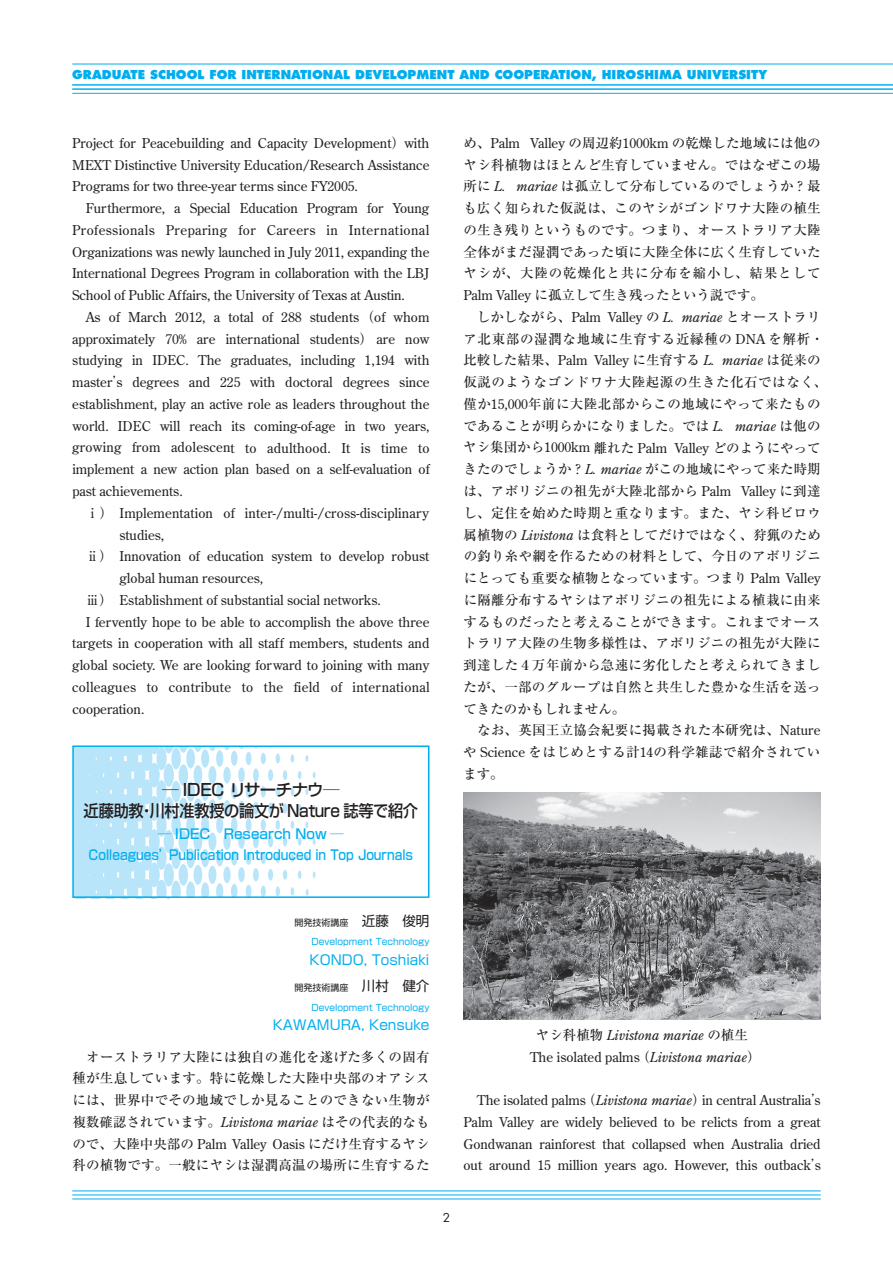
<style>
.page{position:relative;width:893px;height:1263px;background:#fff}
.page>*{position:absolute;margin:0;border:0;box-sizing:border-box;transform-origin:0 0}
.t1{font:500 16.5px/21px "Shin Go Pro";letter-spacing:-.025em;color:#231f20;text-align:center}
.t2{font:13.5px/21.8px "Century Old Style Std";color:#231f20;text-align:justify}
.t3{font:500 13.5px/21.8px "Ryumin Pro";letter-spacing:.02em;color:#231f20;text-align:justify}
.t4{font:500 13.5px/21px "Shin Go Pro";color:#00aeef;text-align:center}
.t5{font:italic 13.5px/21.8px "Century Old Style Std";color:#231f20;text-align:center}
.t6{font:13.5px "Century Old Style Std";letter-spacing:.02em;color:#231f20}
.t7{font:13.5px "Shin Go Pro";color:#00aeef}
.t8{font:800 12px "Futura";color:#00aeef}
.t9{font:12px "Futura";color:#231f20}
.t10{font:9px/19.5px "Shin Go Pro";color:#00aeef;text-align:right}
.s1{font-family:"Ryumin Pro";font-weight:500}
.s2{font-family:"Century Old Style Std";font-weight:400}
.s3{font-family:"Century Old Style Std";font-weight:400;font-style:italic}
.s4{color:#231f20}
.s5{font-size:13.5px;color:#231f20}
.s6{font-family:"Ryumin Pro";font-weight:500;font-style:normal}
.s7{font-style:normal}
.s8{font-style:italic}
</style>
<div class="page">
<hr style="left:72px;top:1199px;width:749px;height:1px;background:#00aeef">
<hr style="left:72px;top:1195px;width:749px;height:1px;background:#00aeef">
<hr style="left:72px;top:1191px;width:749px;height:1px;background:#00aeef">
<hr style="left:72px;top:93px;width:821px;height:1px;background:#00aeef">
<hr style="left:72px;top:85px;width:821px;height:1px;background:#00aeef">
<hr style="left:72px;top:89px;width:821px;height:1px;background:#00aeef">
<hr style="left:72px;top:64px;width:821px;height:1px;background:#00aeef">
<div style="left:261px;top:753px;width:5px;height:11px;background:#b9e5fa;border-radius:50%"></div>
<hr style="left:276px;top:753px;width:4px;height:10px;background:#b9e5fa;border-radius:50%">
<svg style="left:291px;top:754px;width:3px;height:9px"></svg>
<svg style="left:305px;top:755px;width:3px;height:7px"></svg>
<div style="left:268px;top:769px;width:5px;height:12px;background:#b9e5fa;border-radius:50%"></div>
<hr style="left:283px;top:770px;width:4px;height:10px;background:#b9e5fa;border-radius:50%">
<svg style="left:298px;top:771px;width:3px;height:8px"></svg>
<svg style="left:313px;top:772px;width:3px;height:6px"></svg>
<div style="left:261px;top:786px;width:5px;height:11px;background:#b9e5fa;border-radius:50%"></div>
<hr style="left:276px;top:787px;width:4px;height:10px;background:#b9e5fa;border-radius:50%">
<svg style="left:291px;top:787px;width:3px;height:9px"></svg>
<svg style="left:305px;top:788px;width:3px;height:7px"></svg>
<div style="left:268px;top:802px;width:5px;height:12px;background:#b9e5fa;border-radius:50%"></div>
<hr style="left:283px;top:803px;width:4px;height:10px;background:#b9e5fa;border-radius:50%">
<svg style="left:298px;top:804px;width:3px;height:8px"></svg>
<svg style="left:313px;top:805px;width:3px;height:7px"></svg>
<div style="left:261px;top:819px;width:5px;height:12px;background:#b9e5fa;border-radius:50%"></div>
<hr style="left:276px;top:820px;width:4px;height:10px;background:#b9e5fa;border-radius:50%">
<svg style="left:291px;top:821px;width:3px;height:8px"></svg>
<svg style="left:305px;top:822px;width:3px;height:6px"></svg>
<div style="left:268px;top:836px;width:5px;height:11px;background:#b9e5fa;border-radius:50%"></div>
<hr style="left:283px;top:836px;width:4px;height:10px;background:#b9e5fa;border-radius:50%">
<svg style="left:298px;top:837px;width:3px;height:9px"></svg>
<svg style="left:313px;top:838px;width:3px;height:7px"></svg>
<div style="left:261px;top:852px;width:5px;height:12px;background:#b9e5fa;border-radius:50%"></div>
<svg style="left:276px;top:853px;width:4px;height:10px"></svg>
<svg style="left:291px;top:854px;width:3px;height:8px"></svg>
<svg style="left:305px;top:855px;width:3px;height:6px"></svg>
<div style="left:268px;top:869px;width:5px;height:11px;background:#b9e5fa;border-radius:50%"></div>
<hr style="left:283px;top:870px;width:4px;height:10px;background:#b9e5fa;border-radius:50%">
<svg style="left:298px;top:871px;width:3px;height:8px"></svg>
<svg style="left:313px;top:871px;width:3px;height:7px"></svg>
<div style="left:261px;top:885px;width:5px;height:12px;background:#b9e5fa;border-radius:50%"></div>
<hr style="left:276px;top:886px;width:4px;height:10px;background:#b9e5fa;border-radius:50%">
<svg style="left:291px;top:887px;width:3px;height:8px"></svg>
<svg style="left:306px;top:889px;width:3px;height:6px"></svg>
<svg style="left:75px;top:748px;width:184px;height:147px"></svg>
<div style="left:72px;top:745px;width:357px;height:153px;border:2px solid #00aeef"></div>
<img style="left:463px;top:792px;width:358px;height:227px">
<p class="t8" style="left:72px;top:67px;width:697px">GRADUATE SCHOOL FOR INTERNATIONAL DEVELOPMENT AND COOPERATION, HIROSHIMA UNIVERSITY</p>
<p class="t2" style="left:72px;top:132px;width:359px">Project for Peacebuilding and Capacity Development<span class="s1">）</span>with MEXT Distinctive University Education/Research Assistance Programs for two three-year terms since FY2005.</p>
<p class="t2" style="left:72px;top:197px;width:359px;text-indent:14px">Furthermore, a Special Education Program for Young Professionals Preparing for Careers in International Organizations was newly launched in July 2011, expanding the International Degrees Program in collaboration with the LBJ School of Public Affairs, the University of Texas at Austin.</p>
<p class="t2" style="left:72px;top:306px;width:359px;text-indent:14px">As of March 2012, a total of 288 students<span class="s1">（</span>of whom approximately 70% are international students<span class="s1">）</span> are now studying in IDEC. The graduates, including 1,194 with master<span class="s1">’</span>s degrees and 225 with doctoral degrees since establishment, play an active role as leaders throughout the world. IDEC will reach its coming-of-age in two years, growing from adolescent to adulthood. It is time to implement a new action plan based on a self-evaluation of past achievements.</p>
<p class="t2" style="left:86px;top:502px;width:345px"><span class="s1">ⅰ）</span> Implementation of inter-/multi-/cross-disciplinary</p>
<p class="t2" style="left:119px;top:523px;width:46px">studies,</p>
<p class="t2" style="left:86px;top:545px;width:345px"><span class="s1">ⅱ）</span> Innovation of education system to develop robust</p>
<p class="t2" style="left:119px;top:567px;width:145px">global human resources,</p>
<p class="t2" style="left:86px;top:589px;width:297px"><span class="s1">ⅲ）</span> Establishment of substantial social networks.</p>
<p class="t2" style="left:86px;top:610px;width:345px">I fervently hope to be able to accomplish the above three</p>
<p class="t2" style="left:72px;top:632px;width:359px">targets in cooperation with all staff members, students and</p>
<p class="t2" style="left:72px;top:654px;width:359px">global society. We are looking forward to joining with many</p>
<p class="t6" style="left:72px;top:678px;width:359px">colleagues to contribute to the field of international</p>
<p class="t2" style="left:73px;top:697px;width:73px">cooperation.</p>
<p class="t1" style="left:84px;top:777px;width:336px">─ IDEC リサーチナウ─<br>近藤助教・川村准教授の論文が Nature 誌等で紹介</p>
<p class="t4" style="left:89px;top:822px;width:326px">─ IDEC　Research Now ─<br>Colleagues’Publication Introduced in Top Journals</p>
<p class="t3" style="left:463px;top:131px;width:359px">め、<span class="s2">Palm Valley</span> の周辺約<span class="s2">1000km</span> の乾燥した地域には他のヤシ科植物はほとんど生育していません。ではなぜこの場所に <span class="s3">L. mariae</span> は孤立して分布しているのでしょうか？最も広く知られた仮説は、このヤシがゴンドワナ大陸の植生の生き残りというものです。つまり、オーストラリア大陸全体がまだ湿潤であった頃に大陸全体に広く生育していたヤシが、大陸の乾燥化と共に分布を縮小し、結果として<span class="s2">Palm Valley</span> に孤立して生き残ったという説です。</p>
<p class="t3" style="left:463px;top:305px;width:366px;text-align:left;text-indent:14px">しかしながら、<span class="s2">Palm Valley</span> の <span class="s3">L. mariae</span> とオーストラリア北東部の湿潤な地域に生育する近縁種の <span class="s2">DNA</span> を解析・比較した結果、<span class="s2">Palm Valley</span> に生育する <span class="s3">L. mariae</span> は従来の仮説のようなゴンドワナ大陸起源の生きた化石ではなく、僅か<span class="s2">15,000</span>年前に大陸北部からこの地域にやって来たものであることが明らかになりました。では <span class="s3">L. mariae</span> は他のヤシ集団から<span class="s2">1000km</span> 離れた <span class="s2">Palm Valley</span> どのようにやってきたのでしょうか？<span class="s3">L. mariae</span> がこの地域にやって来た時期は、アボリジニの祖先が大陸北部から <span class="s2">Palm Valley</span> に到達し、定住を始めた時期と重なります。また、ヤシ科ビロウ属植物の <span class="s3">Livistona</span> は食料としてだけではなく、狩猟のための釣り糸や網を作るための材料として、今日のアボリジニにとっても重要な植物となっています。つまり <span class="s2">Palm Valley</span>に隔離分布するヤシはアボリジニの祖先による植栽に由来するものだったと考えることができます。これまでオーストラリア大陸の生物多様性は、アボリジニの祖先が大陸に到達した４万年前から急速に劣化したと考えられてきましたが、一部のグループは自然と共生した豊かな生活を送ってきたのかもしれません。</p>
<p class="t3" style="left:463px;top:718px;width:359px;text-indent:14px">なお、英国王立協会紀要に掲載された本研究は、<span class="s2">Nature</span>や <span class="s2">Science</span> をはじめとする計<span class="s2">14</span>の科学雑誌で紹介されています。</p>
<p class="t10" style="left:294px;top:912px;width:137px"><span class="s4">開発技術講座</span> <span class="s5">近藤　俊明<br></span>Development Technology</p>
<p class="t7" style="left:309px;top:949px;width:122px">KONDO, Toshiaki</p>
<p class="t10" style="left:294px;top:977px;width:137px"><span class="s4">開発技術講座</span> <span class="s5">川村　健介<br></span>Development Technology</p>
<p class="t7" style="left:273px;top:1014px;width:158px">KAWAMURA, Kensuke</p>
<p class="t3" style="left:72px;top:1045px;width:359px;text-indent:14px">オーストラリア大陸には独自の進化を遂げた多くの固有種が生息しています。特に乾燥した大陸中央部のオアシスには、世界中でその地域でしか見ることのできない生物が複数確認されています。<span class="s3">Livistona mariae</span> はその代表的なもので、大陸中央部の <span class="s2">Palm Valley Oasis</span> にだけ生育するヤシ科の植物です。一般にヤシは湿潤高温の場所に生育するた</p>
<p class="t5" style="left:530px;top:1024px;width:232px"><span class="s6">ヤシ科植物</span> Livistona mariae <span class="s6">の植生<br></span><span class="s7">The isolated palms</span><span class="s6">（</span>Livistona mariae<span class="s6">）</span></p>
<p class="t2" style="left:463px;top:1089px;width:363px;text-align:left;text-indent:14px">The isolated palms<span class="s1">（</span><span class="s8">Livistona mariae</span><span class="s1">）</span>in central Australia<span class="s1">’</span>s Palm Valley are widely believed to be relicts from a great Gondwanan rainforest that collapsed when Australia dried out around 15 million years ago. However, this outback<span class="s1">’</span>s</p>
<p class="t9" style="left:443px;top:1210px;width:9px">2</p>
</div>
